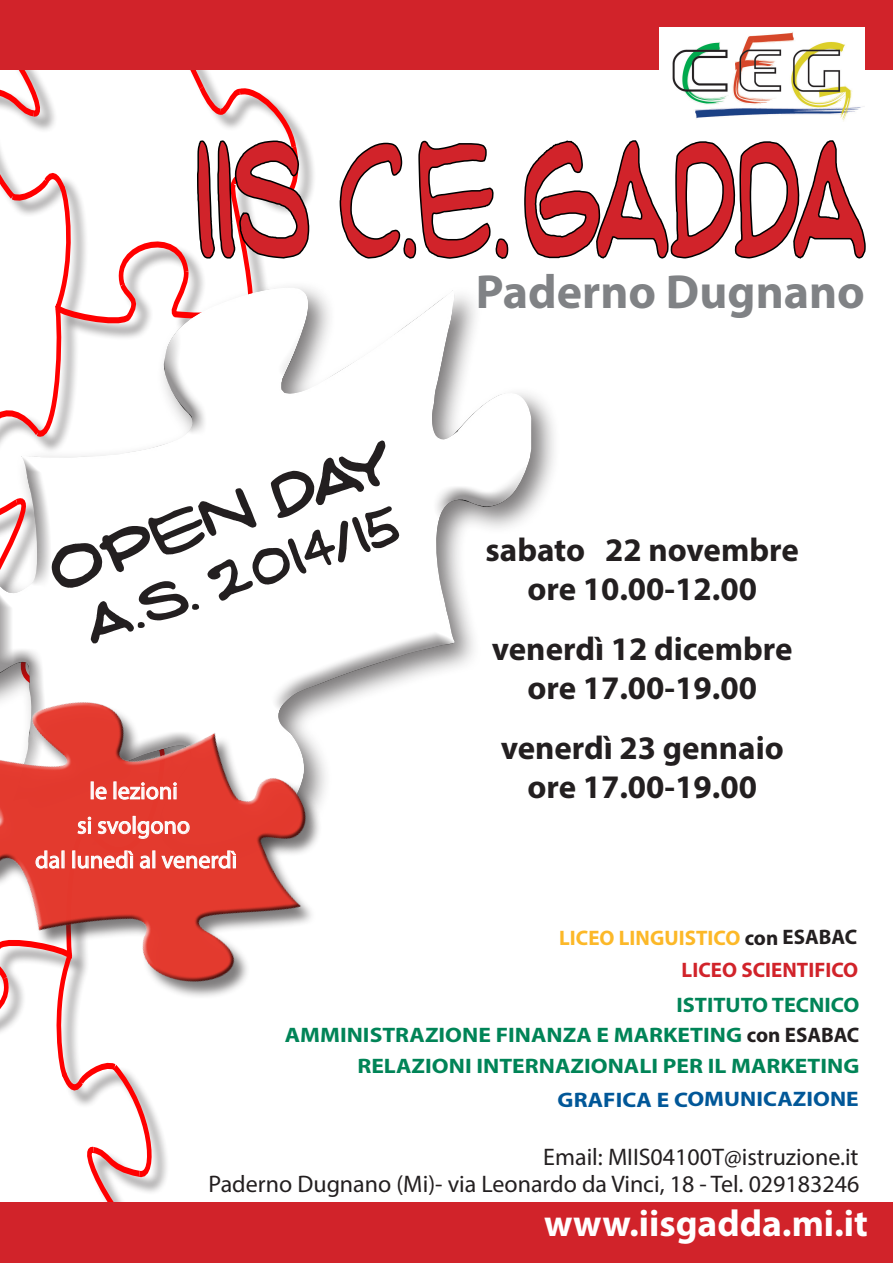
<style>
.page{position:relative;width:893px;height:1263px;background:#fff}
.page>*{position:absolute;margin:0;border:0;box-sizing:border-box;transform-origin:0 0}
.t1{font:55.5px "Carl Barks Script";color:#231f20}
.t2{font:49.5px "Carl Barks Script";color:#231f20}
.t3{font:700 48px "Myriad Pro";color:#808285}
.t4{font:700 37.5px "Myriad Pro";color:#fff}
.t5{font:700 33px "Myriad Pro";color:#231f20}
.t6{font:24px "Myriad Pro";color:#231f20}
.t7{font:24px "Myriad Pro";color:#fff}
.t8{font:700 21px "Myriad Pro";color:#008457;scale:1.12 1}
.t9{font:700 21px "Myriad Pro";letter-spacing:-.005em;color:#fcb828}
.t10{font:700 21px "Myriad Pro";letter-spacing:-.005em;color:#015798;scale:1.12 1}
.t11{font:700 21px "Myriad Pro";letter-spacing:-.005em;color:#d1232a}
.t12{font:700 21px "Myriad Pro";color:#008457;scale:1.06 1}
.s1{color:#231f20}
</style>
<div class="page">
<div style="left:0;top:1202px;width:893px;height:61px;background:#d1232a"></div>
<div style="left:0;top:280px;width:561px;height:603px;background:#231f20;opacity:.59"></div>
<div style="left:0;top:286px;width:533px;height:519px;background:#fff;opacity:.53"></div>
<div style="left:0;top:325px;width:532px;height:530px;background:#231f20;opacity:.48"></div>
<svg style="left:299px;top:126px;width:567px;height:133px"></svg>
<div style="left:0;top:0;width:893px;height:69px;background:#d1232a"></div>
<div style="left:660px;top:28px;width:205px;height:99px;background:#fff"></div>
<img style="left:672px;top:32px;width:192px;height:89px">
<img style="left:299px;top:609px;width:80px;height:274px">
<svg style="left:299px;top:644px;width:62px;height:280px"></svg>
<svg style="left:0;top:69px;width:299px;height:1133px"></svg>
<p class="t1" style="left:40px;top:544px;width:362px;rotate:-19deg">open day</p>
<p class="t2" style="left:76px;top:601px;width:332px;rotate:-19deg">a.s. 2014/15</p>
<p class="t7" style="left:89px;top:776px;width:90px">le lezioni</p>
<p class="t7" style="left:77px;top:810px;width:114px">si svolgono</p>
<p class="t7" style="left:35px;top:845px;width:204px">dal lunedì al venerdì</p>
<p class="t3" style="left:476px;top:261px;width:391px">Paderno Dugnano</p>
<p class="t5" style="left:486px;top:528px;width:315px">sabato 22 novembre</p>
<p class="t5" style="left:527px;top:567px;width:231px">ore 10.00-12.00</p>
<p class="t5" style="left:492px;top:627px;width:302px">venerdì 12 dicembre</p>
<p class="t5" style="left:527px;top:666px;width:231px">ore 17.00-19.00</p>
<p class="t5" style="left:501px;top:726px;width:285px">venerdì 23 gennaio</p>
<p class="t5" style="left:527px;top:765px;width:231px">ore 17.00-19.00</p>
<p class="t9" style="left:559px;top:924px;width:300px">LICEO LINGUISTICO <span class="s1">con ESABAC</span></p>
<p class="t11" style="left:682px;top:956px;width:178px">LICEO SCIENTIFICO</p>
<p class="t12" style="left:676px;top:991px;width:174px">ISTITUTO TECNICO</p>
<p class="t8" style="left:285px;top:1021px;width:515px">AMMINISTRAZIONE FINANZA E MARKETING <span class="s1">con ESABAC</span></p>
<p class="t8" style="left:357px;top:1052px;width:450px">RELAZIONI INTERNAZIONALI PER IL MARKETING</p>
<p class="t10" style="left:558px;top:1085px;width:271px">GRAFICA E COMUNICAZIONE</p>
<p class="t6" style="left:543px;top:1142px;width:317px">Email: MIIS04100T@istruzione.it</p>
<p class="t6" style="left:209px;top:1169px;width:652px">Paderno Dugnano (Mi)- via Leonardo da Vinci, 18 - Tel. 029183246</p>
<p class="t4" style="left:544px;top:1199px;width:325px">www.iisgadda.mi.it</p>
</div>
